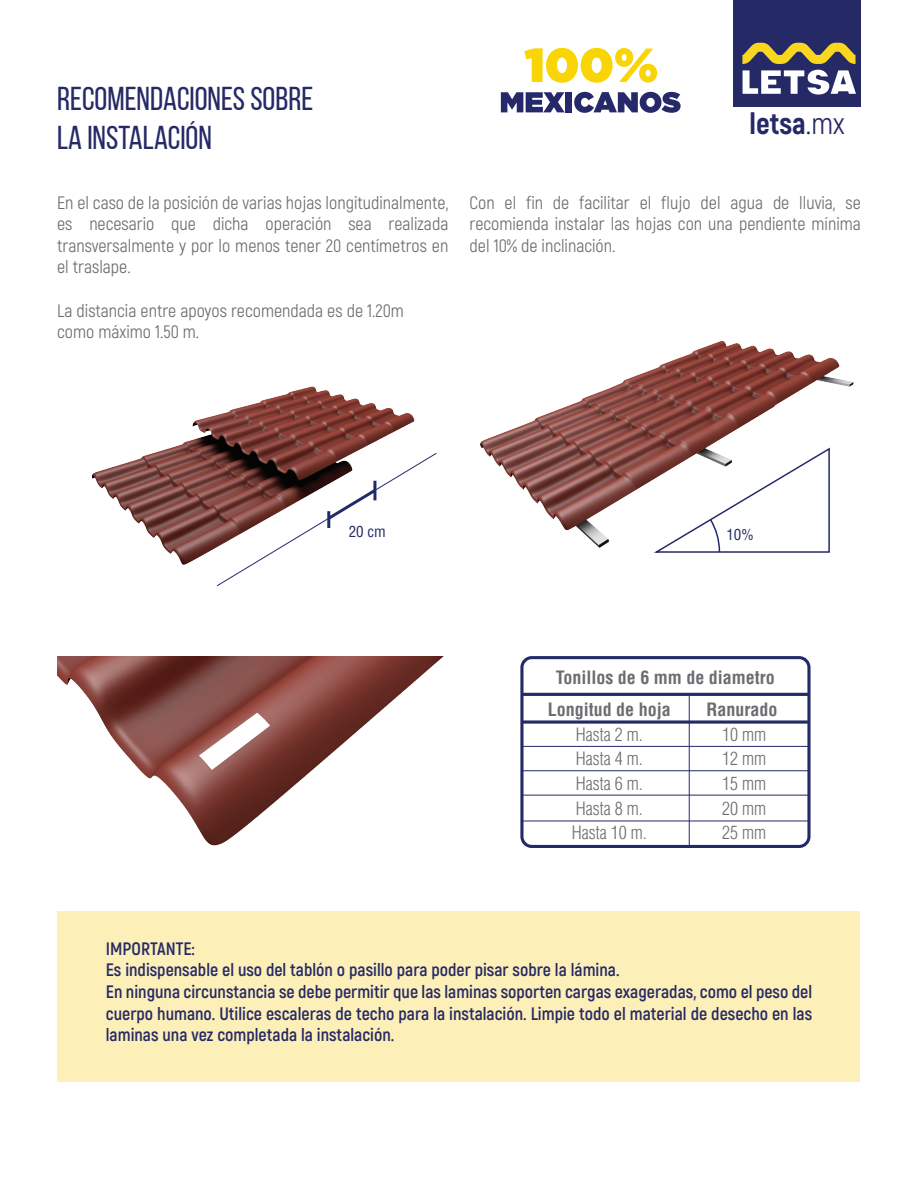
<style>
.page{position:relative;width:918px;height:1188px;background:#fff}
.page>*{position:absolute;margin:0;border:0;box-sizing:border-box;transform-origin:0 0}
.t1{font:33px "Bebas Neue";color:#252a66}
.t2{font:800 30px "Akrobat";color:#252a66}
.t3{font:18px/21.6px "Akrobat";color:#6c6d70;text-align:justify}
.t4{font:700 18px/21.6px "Akrobat";color:#252a66;text-align:justify}
.t5{font:300 condensed 18px/24.6px "Helvetica";color:#6c6d70}
.t6{font:700 condensed 18px/32px "Helvetica";color:#6c6d70}
.t7{font:condensed 15px "Helvetica";color:#232a68}
.s1{font-weight:400}
</style>
<div class="page">
<div style="left:733px;top:0;width:128px;height:106px;background:#252a66"></div>
<svg style="left:742px;top:43px;width:114px;height:21px"></svg>
<svg style="left:743px;top:70px;width:113px;height:25px"></svg>
<div style="left:57px;top:911px;width:803px;height:171px;background:#fdefb8"></div>
<img style="left:480px;top:341px;width:374px;height:207px">
<img style="left:91px;top:386px;width:324px;height:179px">
<img style="left:58px;top:657px;width:385px;height:189px">
<hr style="left:522px;top:693px;width:287px;height:3px;background:#232a68">
<svg style="left:524px;top:720px;width:283px;height:4px"></svg>
<hr style="left:522px;top:746px;width:287px;height:1px;background:#232a68">
<hr style="left:522px;top:770px;width:287px;height:1px;background:#232a68">
<hr style="left:522px;top:795px;width:287px;height:1px;background:#232a68">
<hr style="left:522px;top:821px;width:287px;height:1px;background:#232a68">
<div style="left:520px;top:656px;width:291px;height:192px;border:3px solid #232a68;border-radius:10px"></div>
<hr style="left:689px;top:694px;width:1px;height:152px;background:#232a68">
<svg style="left:654px;top:446px;width:177px;height:107px"></svg>
<svg style="left:216px;top:452px;width:221px;height:135px"></svg>
<svg style="left:500px;top:47px;width:181px;height:66px"></svg>
<p class="t1" style="left:57px;top:81px;width:258px">RECOMENDACIONES SOBRE</p>
<p class="t1" style="left:57px;top:120px;width:156px">LA INSTALACIÓN</p>
<p class="t3" style="left:57px;top:192px;width:393px">En el caso de la posición de varias hojas longitudinalmente, es necesario que dicha operación sea realizada transversalmente y por lo menos tener 20 centímetros en el traslape.</p>
<p class="t3" style="left:57px;top:300px;width:348px">La distancia entre apoyos recomendada es de 1.20m</p>
<p class="t3" style="left:57px;top:321px;width:144px">como máximo 1.50 m.</p>
<h2 class="t2" style="left:750px;top:105px;width:96px">letsa<span class="s1">.mx</span></h2>
<p class="t3" style="left:470px;top:192px;width:393px">Con el fin de facilitar el flujo del agua de lluvia, se recomienda instalar las hojas con una pendiente mínima del 10% de inclinación.</p>
<p class="t7" style="left:349px;top:522px;width:39px">20 cm</p>
<p class="t7" style="left:726px;top:525px;width:29px">10%</p>
<p class="t6" style="left:548px;top:662px;width:229px;text-indent:8px">Tonillos de 6 mm de diametro<br>Longitud de hoja</p>
<p class="t5" style="left:572px;top:722px;width:76px">Hasta 2 m.<br>Hasta 4 m.<br>Hasta 6 m.<br>Hasta 8 m.<br>Hasta 10 m.</p>
<p class="t6" style="left:706px;top:694px;width:72px">Ranurado</p>
<p class="t5" style="left:722px;top:722px;width:45px;text-align:justify">10 mm 12 mm 15 mm 20 mm 25 mm</p>
<p class="t4" style="left:106px;top:938px;width:91px">IMPORTANTE:</p>
<p class="t4" style="left:106px;top:959px;width:515px">Es indispensable el uso del tablón o pasillo para poder pisar sobre la lámina.</p>
<p class="t4" style="left:106px;top:981px;width:708px">En ninguna circunstancia se debe permitir que las laminas soporten cargas exageradas, como el peso del cuerpo humano. Utilice escaleras de techo para la instalación. Limpie todo el material de desecho en las laminas una vez completada la instalación.</p>
</div>
